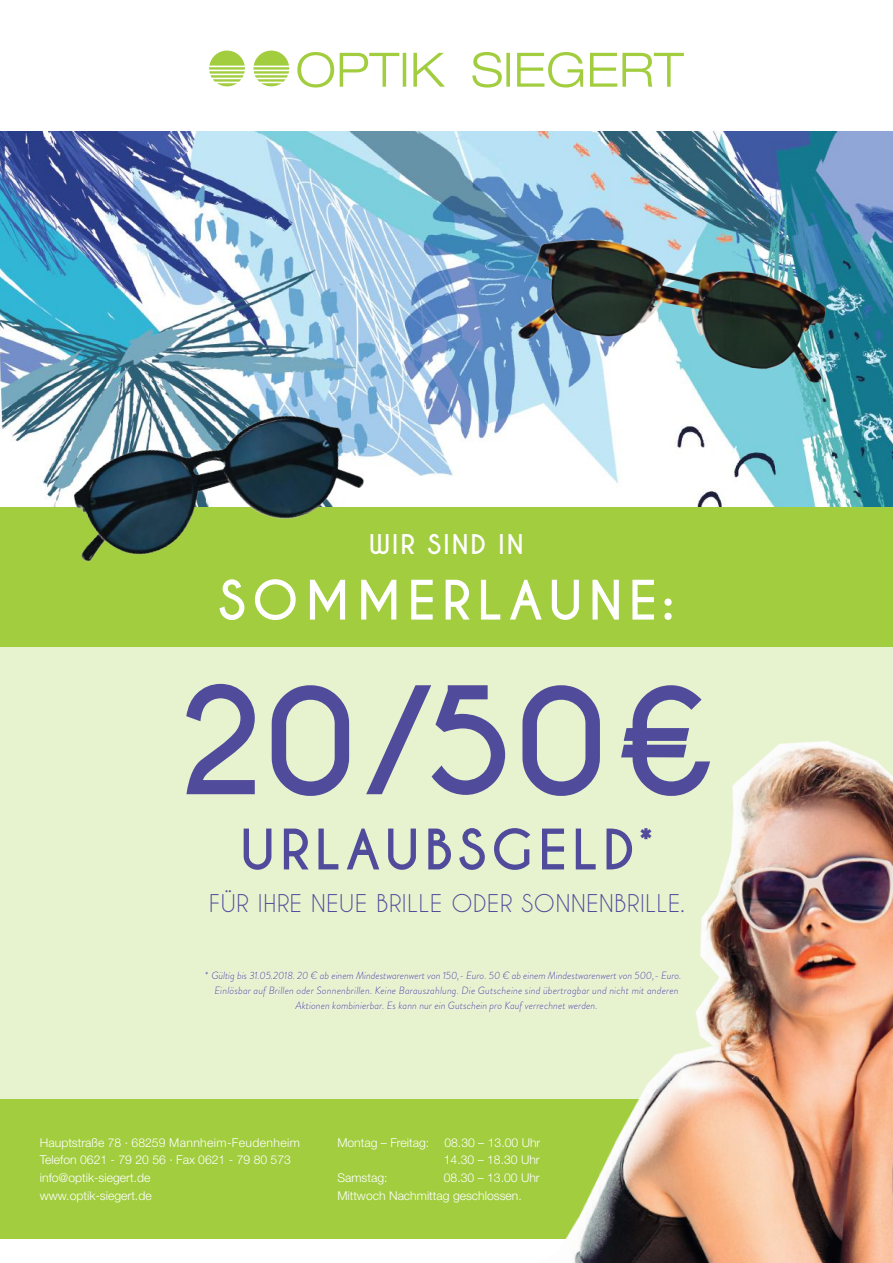
<style>
.page{position:relative;width:893px;height:1263px;background:#fff}
.page>*{position:absolute;margin:0;border:0;box-sizing:border-box;transform-origin:0 0}
.t1{font:700 139.5px "Caviar Dreams";color:#514b9b}
.t2{font:700 52.35px "Caviar Dreams";letter-spacing:.09em;color:#514b9b}
.t3{font:700 51px "Caviar Dreams";letter-spacing:.12em;color:#fff}
.t4{font:700 25.5px "Caviar Dreams";letter-spacing:.07em;color:#fff}
.t5{font:22.95px "Caviar Dreams";letter-spacing:.03em;color:#514b9b}
.t6{font:300 12.15px/17.7px "Helvetica Neue LT Std";color:#fff}
.t7{font:italic 300 10.5px "Brandon Grotesque";color:#514b9b}
</style>
<div class="page">
<div style="left:0;top:646px;width:893px;height:589px;background:#e7f2cf"></div>
<img style="left:0;top:132px;width:893px;height:375px">
<div style="left:0;top:507px;width:893px;height:140px;background:#a1cd3e"></div>
<div style="left:0;top:1099px;width:893px;height:139px;background:#a1cd3e"></div>
<img style="left:511px;top:741px;width:382px;height:522px">
<div style="left:209px;top:969px;width:475px;height:47px;background:#e8f2d1"></div>
<svg style="left:209px;top:51px;width:36px;height:35px"></svg>
<svg style="left:253px;top:51px;width:36px;height:35px"></svg>
<svg style="left:297px;top:52px;width:387px;height:36px"></svg>
<img style="left:448px;top:207px;width:432px;height:204px">
<img style="left:23px;top:365px;width:383px;height:197px">
<h3 class="t4" style="left:369px;top:529px;width:156px">WIR SIND IN</h3>
<h3 class="t3" style="left:218px;top:569px;width:458px">SOMMERLAUNE:</h3>
<h1 class="t1" style="left:176px;top:657px;width:542px">20/50€</h1>
<h2 class="t2" style="left:240px;top:818px;width:415px">URLAUBSGELD<sup>*</sup></h2>
<h3 class="t5" style="left:209px;top:889px;width:477px">FÜR IHRE NEUE BRILLE ODER SONNENBRILLE.</h3>
<p class="t7" style="left:205px;top:969px;width:478px">* Gültig bis 31.05.2018. 20 € ab einem Mindestwarenwert von 150,- Euro. 50 € ab einem Mindestwarenwert von 500,- Euro.</p>
<p class="t7" style="left:214px;top:984px;width:466px">Einlösbar auf Brillen oder Sonnenbrillen. Keine Barauszahlung. Die Gutscheine sind übertragbar und nicht mit anderen</p>
<p class="t7" style="left:295px;top:999px;width:304px">Aktionen kombinierbar. Es kann nur ein Gutschein pro Kauf verrechnet werden.</p>
<p class="t6" style="left:40px;top:1133px;width:261px">Hauptstraße 78 · 68259 Mannheim-Feudenheim Telefon 0621 - 79 20 56 · Fax 0621 - 79 80 573 info@optik-siegert.de<br>www.optik-siegert.de</p>
<p class="t6" style="left:337px;top:1133px;width:205px">Montag – Freitag: 08.30 – 13.00 Uhr</p>
<p class="t6" style="left:444px;top:1151px;width:98px">14.30 – 18.30 Uhr</p>
<p class="t6" style="left:337px;top:1169px;width:52px">Samstag:</p>
<p class="t6" style="left:337px;top:1169px;width:204px;text-indent:106px">08.30 – 13.00 Uhr<br>Mittwoch Nachmittag geschlossen.</p>
</div>
